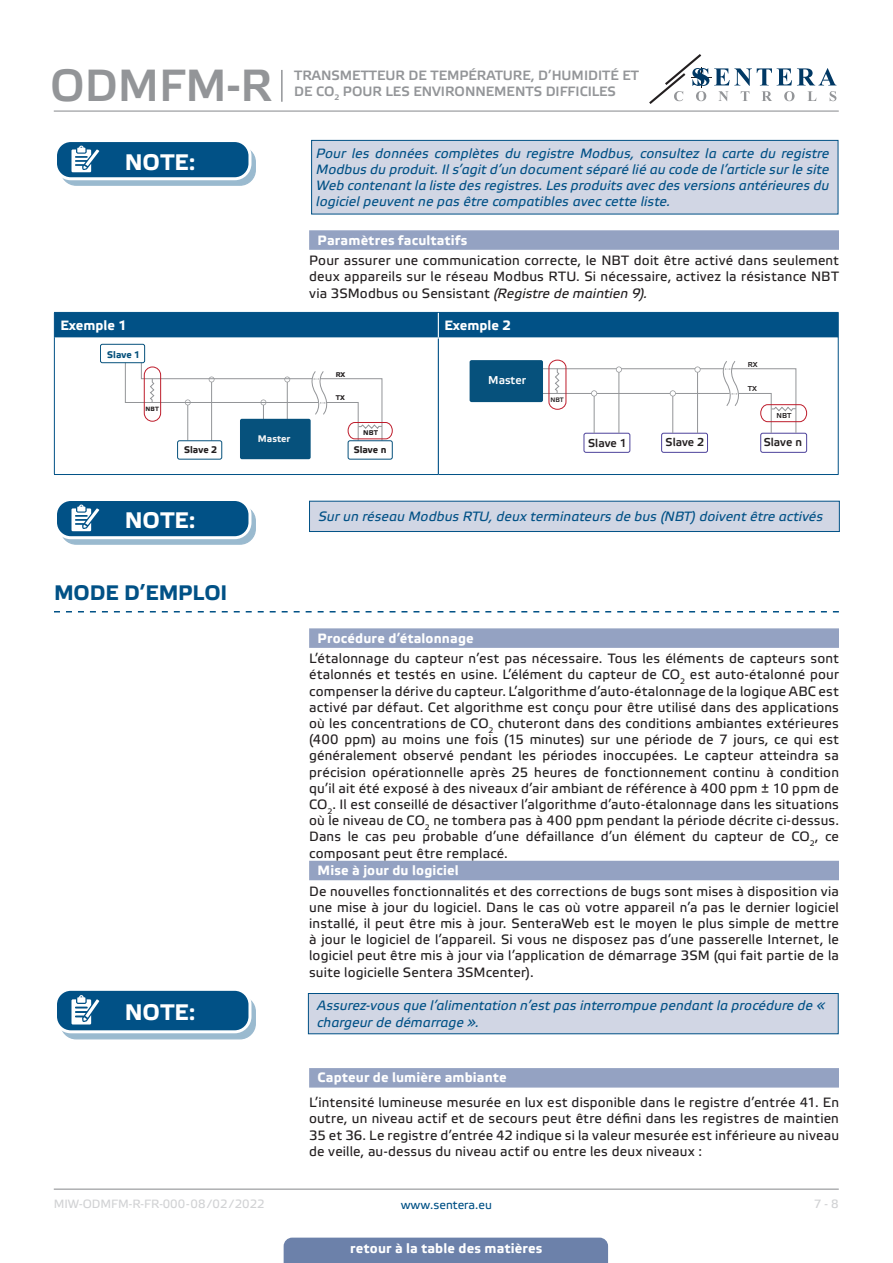
<style>
.page{position:relative;width:893px;height:1263px;background:#fff}
.page>*{position:absolute;margin:0;border:0;box-sizing:border-box;transform-origin:0 0}
.t1{font:45px "Etelka Medium Pro";color:#939598}
.t2{font:700 22.5px "Etelka Text Pro";letter-spacing:.005em;color:#fff}
.t3{font:700 21px "Etelka Text Pro";letter-spacing:-.005em;color:#015186}
.body{font:13.5px/16.2px "Etelka Text Pro";letter-spacing:.015em;color:#231f20;text-align:justify}
.attention{font:italic 13.5px/16.2px "Etelka Text Pro";letter-spacing:.01em;color:#015186;text-align:justify}
.Number-roman{font:700 13.5px "Etelka Text Pro";letter-spacing:.01em;color:#fff}
.t4{font:13.5px/16.2px "Etelka Medium Pro";color:#939598}
.head-table{font:700 13.5px "Etelka Text Pro";color:#fff}
.t5{font:12px "Etelka Text Pro";color:#d1d2d4}
.t6{font:12px "Etelka Text Pro";color:#015186}
.t7{font:11.4px "Etelka Medium Pro";color:#231f20}
.t8{font:11.4px "Etelka Medium Pro";color:#fff}
.t9{font:700 9.6px "Etelka Text Pro";color:#231f20}
.t10{font:700 9.6px "Etelka Text Pro";color:#f2f3f4}
.t11{font:700 9.6px "Etelka Text Pro";color:#06517c}
.t12{font:7.2px "Etelka Medium Pro";color:#231f20}
.t13{font:700 6.9px "Etelka Text Pro";color:#231f20}
.t14{font:6.45px "Etelka Medium Pro";color:#231f20}
.t15{font:700 6.15px "Etelka Text Pro";color:#231f20}
.s1{font-style:italic}
</style>
<div class="page">
<hr style="left:54px;top:111px;width:785px;height:1px;background:#939598">
<hr style="left:54px;top:1188px;width:785px;height:2px;background:#939598">
<svg style="left:649px;top:54px;width:187px;height:50px"></svg>
<div style="left:284px;top:1237px;width:324px;height:26px;background:#6c81aa"></div>
<hr style="left:281px;top:70px;width:2px;height:32px;background:#939598">
<div style="left:309px;top:230px;width:530px;height:20px;background:#94a2c2"></div>
<svg style="left:54px;top:611px;width:785px;height:1px"></svg>
<div style="left:309px;top:628px;width:530px;height:20px;background:#94a2c2"></div>
<div style="left:309px;top:861px;width:530px;height:19px;background:#94a2c2"></div>
<div style="left:309px;top:1068px;width:530px;height:19px;background:#94a2c2"></div>
<div style="left:312px;top:140px;width:526px;height:74px;background:#d1d6e4"></div>
<div style="left:311px;top:140px;width:527px;height:74px;border:1px solid #015186"></div>
<svg style="left:61px;top:147px;width:194px;height:38px"></svg>
<div style="left:60px;top:146px;width:196px;height:40px;border:1px solid #015186;border-radius:15px"></div>
<div style="left:56px;top:141px;width:194px;height:38px;background:#015186;border-radius:15px"></div>
<div style="left:54px;top:139px;width:197px;height:41px;border:3px solid #fff;border-radius:15px"></div>
<svg style="left:71px;top:146px;width:34px;height:34px"></svg>
<div style="left:54px;top:312px;width:785px;height:26px;background:#015186"></div>
<hr style="left:54px;top:338px;width:1px;height:136px;background:#015186">
<hr style="left:54px;top:474px;width:384px;height:1px;background:#015186">
<hr style="left:438px;top:338px;width:1px;height:136px;background:#015186">
<hr style="left:838px;top:338px;width:1px;height:136px;background:#015186">
<hr style="left:438px;top:474px;width:401px;height:1px;background:#015186">
<div style="left:177px;top:440px;width:45px;height:19px;border:1px solid #06517c;border-radius:2px"></div>
<div style="left:348px;top:440px;width:45px;height:19px;border:1px solid #06517c;border-radius:2px"></div>
<div style="left:240px;top:419px;width:71px;height:40px;background:#06517c;border-radius:2px"></div>
<svg style="left:125px;top:348px;width:268px;height:96px"></svg>
<div style="left:100px;top:344px;width:45px;height:19px;background:#fff;border-radius:2px"></div>
<div style="left:100px;top:344px;width:45px;height:19px;border:1px solid #06517c;border-radius:2px"></div>
<div style="left:661px;top:433px;width:47px;height:20px;border:1px solid #4e439b;border-radius:2px"></div>
<hr style="left:529px;top:393px;width:201px;height:1px;background:#939598">
<hr style="left:536px;top:368px;width:188px;height:1px;background:#939598">
<div style="left:584px;top:433px;width:46px;height:20px;border:1px solid #4e439b;border-radius:2px"></div>
<div style="left:760px;top:433px;width:47px;height:20px;border:1px solid #4e439b;border-radius:2px"></div>
<div style="left:470px;top:360px;width:73px;height:42px;background:#06517c;border-radius:2px"></div>
<svg style="left:548px;top:360px;width:259px;height:74px"></svg>
<div style="left:309px;top:501px;width:530px;height:30px;background:#d1d6e4"></div>
<div style="left:309px;top:501px;width:531px;height:31px;border:1px solid #015186"></div>
<svg style="left:61px;top:506px;width:194px;height:38px"></svg>
<div style="left:60px;top:505px;width:196px;height:40px;border:1px solid #015186;border-radius:15px"></div>
<div style="left:56px;top:499px;width:194px;height:39px;background:#015186;border-radius:15px"></div>
<div style="left:54px;top:498px;width:197px;height:41px;border:3px solid #fff;border-radius:15px"></div>
<svg style="left:71px;top:505px;width:34px;height:33px"></svg>
<svg style="left:61px;top:996px;width:194px;height:43px"></svg>
<div style="left:60px;top:996px;width:196px;height:43px;border:1px solid #015186;border-radius:15px"></div>
<div style="left:56px;top:989px;width:194px;height:43px;background:#015186;border-radius:15px"></div>
<div style="left:54px;top:988px;width:197px;height:45px;border:3px solid #fff;border-radius:15px"></div>
<svg style="left:71px;top:995px;width:34px;height:37px"></svg>
<div style="left:308px;top:993px;width:530px;height:41px;background:#d1d6e4"></div>
<div style="left:308px;top:993px;width:531px;height:41px;border:1px solid #015186"></div>
<h1 class="t1" style="left:50px;top:61px;width:223px">ODMFM-R</h1>
<p class="t4" style="left:294px;top:68px;width:346px">TRANSMETTEUR DE TEMPÉRATURE, D’HUMIDITÉ ET<br>DE CO<sub>2</sub> POUR LES ENVIRONNEMENTS DIFFICILES</p>
<p class="t2" style="left:125px;top:149px;width:72px">NOTE:</p>
<p class="attention" style="left:316px;top:146px;width:514px">Pour les données complètes du registre Modbus, consultez la carte du registre Modbus du produit. Il s’agit d’un document séparé lié au code de l’article sur le site Web contenant la liste des registres. Les produits avec des versions antérieures du logiciel peuvent ne pas être compatibles avec cette liste.</p>
<p class="Number-roman" style="left:318px;top:233px;width:151px">Paramètres facultatifs</p>
<p class="body" style="left:309px;top:253px;width:531px">Pour assurer une communication correcte, le NBT doit être activé dans seulement deux appareils sur le réseau Modbus RTU. Si nécessaire, activez la résistance NBT via 3SModbus ou Sensistant <span class="s1">(Registre de maintien 9).</span></p>
<p class="head-table" style="left:60px;top:318px;width:68px">Exemple 1</p>
<p class="head-table" style="left:444px;top:318px;width:68px">Exemple 2</p>
<p class="t13" style="left:336px;top:370px;width:11px">RX</p>
<p class="t13" style="left:336px;top:394px;width:11px">ТX</p>
<p class="t13" style="left:363px;top:429px;width:16px">NBT</p>
<p class="t11" style="left:107px;top:349px;width:35px">Slave 1</p>
<p class="t8" style="left:488px;top:374px;width:39px">Master</p>
<p class="t15" style="left:146px;top:405px;width:15px">NBT</p>
<p class="t10" style="left:258px;top:433px;width:34px">Master</p>
<p class="t9" style="left:184px;top:445px;width:35px">Slave 2</p>
<p class="t9" style="left:354px;top:444px;width:34px">Slave n</p>
<p class="t14" style="left:550px;top:396px;width:15px">NBT</p>
<p class="t7" style="left:588px;top:437px;width:40px">Slave 1</p>
<p class="t7" style="left:666px;top:436px;width:40px">Slave 2</p>
<p class="t12" style="left:748px;top:360px;width:11px">RX</p>
<p class="t12" style="left:748px;top:385px;width:11px">ТX</p>
<p class="t12" style="left:776px;top:411px;width:16px">NBT</p>
<p class="t7" style="left:764px;top:436px;width:40px">Slave n</p>
<p class="t2" style="left:125px;top:508px;width:72px">NOTE:</p>
<p class="attention" style="left:318px;top:509px;width:506px">Sur un réseau Modbus RTU, deux terminateurs de bus (NBT) doivent être activés</p>
<p class="t3" style="left:54px;top:581px;width:175px">MODE D’EMPLOI</p>
<p class="Number-roman" style="left:318px;top:631px;width:158px">Procédure d’étalonnage</p>
<p class="body" style="left:309px;top:651px;width:531px">L’étalonnage du capteur n’est pas nécessaire. Tous les éléments de capteurs sont étalonnés et testés en usine. L’élément du capteur de CO<sub>2</sub> est auto-étalonné pour compenser la dérive du capteur. L’algorithme d’auto-étalonnage de la logique ABC est activé par défaut. Cet algorithme est conçu pour être utilisé dans des applications où les concentrations de CO<sub>2</sub> chuteront dans des conditions ambiantes extérieures (400 ppm) au moins une fois (15 minutes) sur une période de 7 jours, ce qui est généralement observé pendant les périodes inoccupées. Le capteur atteindra sa précision opérationnelle après 25 heures de fonctionnement continu à condition qu’il ait été exposé à des niveaux d’air ambiant de référence à 400 ppm ± 10 ppm de CO<sub>2</sub>. Il est conseillé de désactiver l’algorithme d’auto-étalonnage dans les situations où le niveau de CO<sub>2</sub> ne tombera pas à 400 ppm pendant la période décrite ci-dessus.</p>
<p class="body" style="left:309px;top:829px;width:531px">Dans le cas peu probable d’une défaillance d’un élément du capteur de CO<sub>2</sub>, ce composant peut être remplacé.</p>
<p class="Number-roman" style="left:318px;top:863px;width:143px">Mise à jour du logiciel</p>
<p class="body" style="left:309px;top:884px;width:531px">De nouvelles fonctionnalités et des corrections de bugs sont mises à disposition via une mise à jour du logiciel. Dans le cas où votre appareil n’a pas le dernier logiciel installé, il peut être mis à jour. SenteraWeb est le moyen le plus simple de mettre à jour le logiciel de l’appareil. Si vous ne disposez pas d’une passerelle Internet, le logiciel peut être mis à jour via l’application de démarrage 3SM (qui fait partie de la suite logicielle Sentera 3SMcenter).</p>
<p class="t2" style="left:125px;top:999px;width:72px">NOTE:</p>
<p class="attention" style="left:317px;top:998px;width:509px">Assurez-vous que l’alimentation n’est pas interrompue pendant la procédure de « chargeur de démarrage ».</p>
<p class="Number-roman" style="left:318px;top:1070px;width:190px">Capteur de lumière ambiante</p>
<p class="body" style="left:309px;top:1095px;width:531px">L’intensité lumineuse mesurée en lux est disponible dans le registre d’entrée 41. En outre, un niveau actif et de secours peut être défini dans les registres de maintien 35 et 36. Le registre d’entrée 42 indique si la valeur mesurée est inférieure au niveau de veille, au-dessus du niveau actif ou entre les deux niveaux :</p>
<p class="t5" style="left:54px;top:1197px;width:212px">MIW-ODMFM-R-FR-000 - 08 / 02 / 2022</p>
<p class="t6" style="left:401px;top:1198px;width:93px">www.sentera.eu</p>
<p class="t5" style="left:814px;top:1197px;width:27px">7 - 8</p>
<p class="Number-roman" style="left:350px;top:1240px;width:194px">retour à la table des matières</p>
</div>
